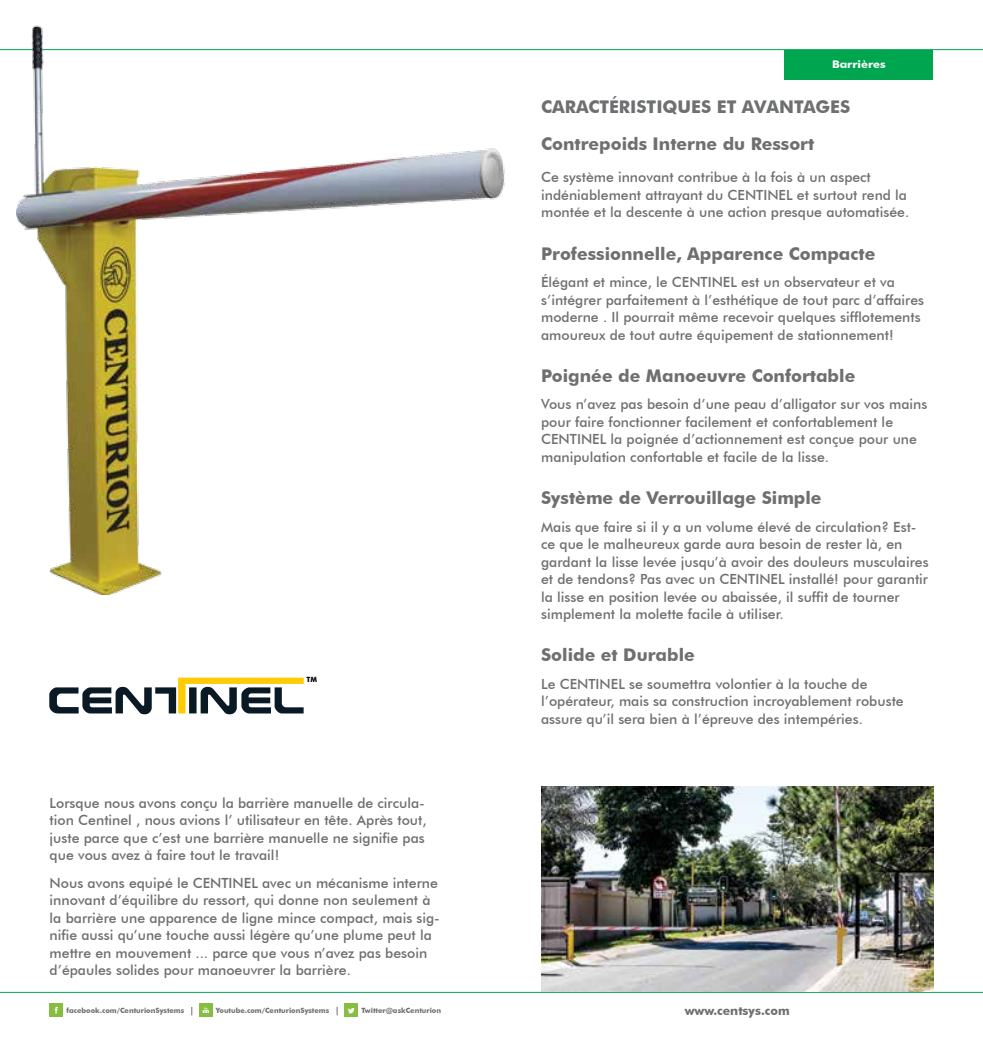
<style>
.page{position:relative;width:983px;height:1042px;background:#fff}
.page>*{position:absolute;margin:0;border:0;box-sizing:border-box;transform-origin:0 0}
.t1{font:700 17.5px/37.3px "Futura BT";color:#6e6f71}
.t2{font:500 14px/17.5px "Futura BT";color:#6e6f71}
.t3{font:500 14px/17.5px "Futura BT";color:#6d6e71}
.t4{font:700 12.25px "Futura BT";color:#6d6e71}
.t5{font:700 10.5px "Futura BT";color:#fff;scale:1.09 1}
.t6{font:700 7.17px "Futura BT";color:#6d6e71}
.t7{font:700 7.17px "Futura BT";color:#000}
</style>
<div class="page">
<div style="left:344px;top:1003px;width:14px;height:14px;background:#87bd40"></div>
<svg style="left:348px;top:1008px;width:6px;height:5px"></svg>
<div style="left:50px;top:1003px;width:13px;height:14px;background:#87bd40"></div>
<svg style="left:55px;top:1007px;width:3px;height:6px"></svg>
<div style="left:199px;top:1003px;width:13px;height:14px;background:#87bd40"></div>
<svg style="left:202px;top:1007px;width:7px;height:6px"></svg>
<hr style="left:0;top:992px;width:982px;height:1px;background:#00a64f">
<hr style="left:0;top:49px;width:982px;height:1px;background:#00a64f">
<div style="left:784px;top:50px;width:149px;height:29px;background:#00a64f"></div>
<svg style="left:49px;top:677px;width:254px;height:37px"></svg>
<img style="left:16px;top:25px;width:501px;height:569px">
<img style="left:541px;top:786px;width:392px;height:206px">
<p class="t7" style="left:306px;top:675px;width:12px">TM</p>
<p class="t3" style="left:50px;top:794px;width:378px">Lorsque nous avons conçu la barrière manuelle de circula&shy;tion Centinel , nous avions l’ utilisateur en tête. Après tout, juste parce que c’est une barrière manuelle ne signifie pas que vous avez à faire tout le travail!</p>
<p class="t3" style="left:50px;top:874px;width:391px">Nous avons equipé le CENTINEL avec un mécanisme interne innovant d’équilibre du ressort, qui donne non seulement à la barrière une apparence de ligne mince compact, mais sig&shy;nifie aussi qu’une touche aussi légère qu’une plume peut la mettre en mouvement ... parce que vous n’avez pas besoin d’épaules solides pour manoeuvrer la barrière.</p>
<p class="t5" style="left:831px;top:58px;width:51px">Barrières</p>
<p class="t1" style="left:541px;top:88px;width:310px">CARACTÉRISTIQUES ET AVANTAGES<br>Contrepoids Interne du Ressort</p>
<p class="t2" style="left:541px;top:168px;width:369px">Ce système innovant contribue à la fois à un aspect indéniablement attrayant du CENTINEL et surtout rend la montée et la descente à une action presque automatisée.</p>
<p class="t1" style="left:541px;top:235px;width:336px">Professionnelle, Apparence Compacte</p>
<p class="t2" style="left:541px;top:273px;width:384px">Élégant et mince, le CENTINEL est un observateur et va s’intégrer parfaitement à l’esthétique de tout parc d’affaires moderne . Il pourrait même recevoir quelques sifflotements amoureux de tout autre équipement de stationnement!</p>
<p class="t1" style="left:541px;top:357px;width:315px">Poignée de Manoeuvre Confortable</p>
<p class="t2" style="left:541px;top:395px;width:387px">Vous n’avez pas besoin d’une peau d’alligator sur vos mains pour faire fonctionner facilement et confortablement le CENTINEL la poignée d’actionnement est conçue pour une manipulation confortable et facile de la lisse.</p>
<p class="t1" style="left:541px;top:479px;width:282px">Système de Verrouillage Simple</p>
<p class="t2" style="left:541px;top:518px;width:389px">Mais que faire si il y a un volume élevé de circulation? Est&shy;ce que le malheureux garde aura besoin de rester là, en gardant la lisse levée jusqu’à avoir des douleurs musculaires et de tendons? Pas avec un CENTINEL installé! pour garantir la lisse en position levée ou abaissée, il suffit de tourner simplement la molette facile à utiliser.</p>
<p class="t1" style="left:541px;top:636px;width:155px">Solide et Durable</p>
<p class="t2" style="left:541px;top:675px;width:364px">Le CENTINEL se soumettra volontier à la touche de l’opérateur, mais sa construction incroyablement robuste assure qu’il sera bien à l’épreuve des intempéries.</p>
<p class="t6" style="left:66px;top:1006px;width:119px">facebook.com/CenturionSystems</p>
<p class="t6" style="left:216px;top:1006px;width:115px">Youtube.com/CenturionSystems</p>
<p class="t6" style="left:361px;top:1006px;width:81px">Twitter@askCenturion</p>
<p class="t4" style="left:684px;top:1003px;width:106px">www.centsys.com</p>
</div>
